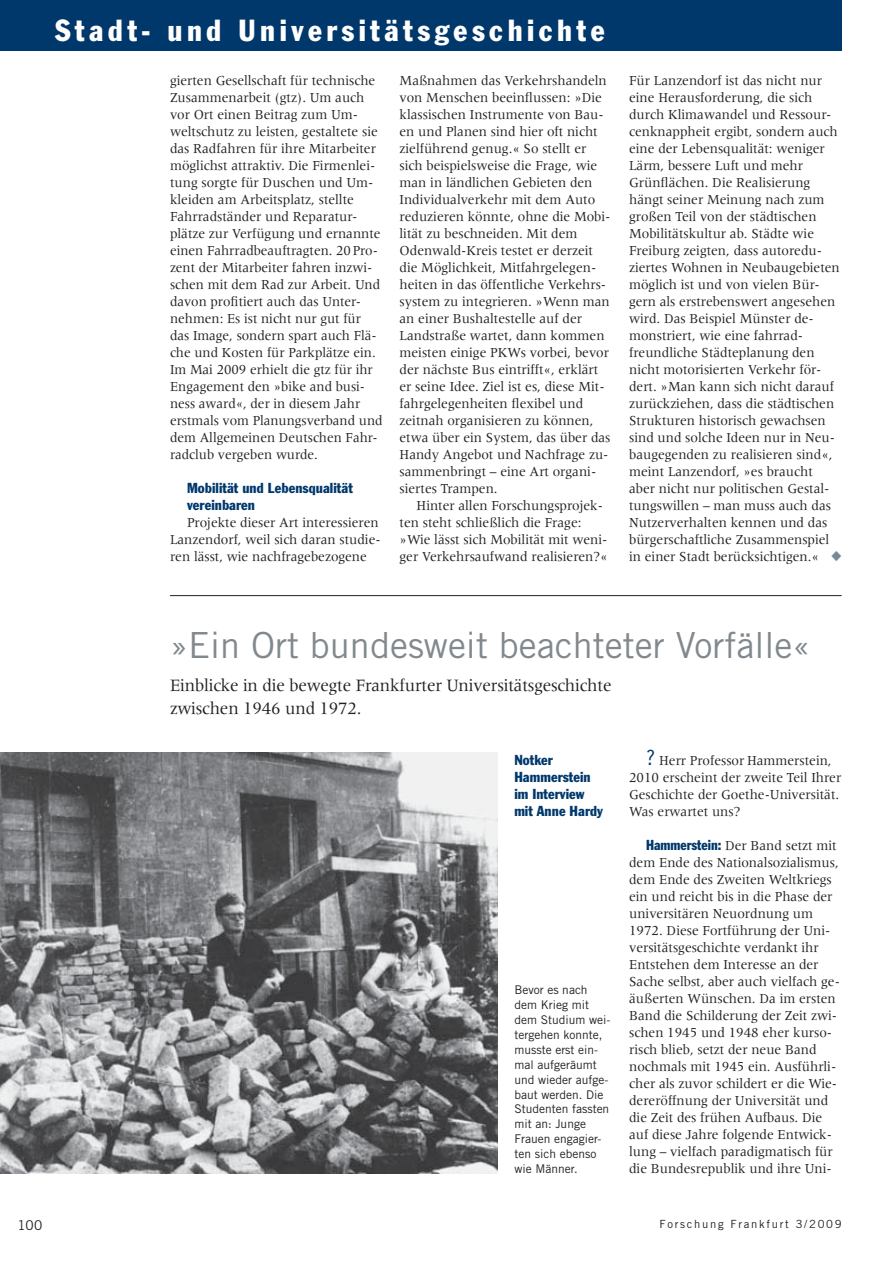
<style>
.page{position:relative;width:893px;height:1263px;background:#fff}
.page>*{position:absolute;margin:0;border:0;box-sizing:border-box;transform-origin:0 0}
.t1{font:36px "Trade Gothic";color:#81898e}
.t2{font:condensed 30px "Franklin Gothic";letter-spacing:.15em;color:#fff}
.t3{font:18px/24px "Meridien";letter-spacing:-.01em;color:#231f20;scale:.95 1}
.t4{font:14.25px/17px "Meridien";color:#231f20;scale:.95 1}
.t5{font:condensed 14.25px/17px "Franklin Gothic";letter-spacing:.005em;color:#00386c}
.t6{font:13.5px "Trade Gothic";color:#231f20}
.t7{font:12px/14.9px "Trade Gothic";color:#231f20}
.t8{font:11.25px "Trade Gothic";letter-spacing:.15em;color:#231f20}
.s1{font-family:"Trade Gothic";font-size:21px;color:#00386c}
.s2{font-family:"Franklin Gothic";font-stretch:condensed;color:#00386c}
</style>
<div class="page">
<img style="left:0;top:753px;width:497px;height:420px">
<div style="left:0;top:0;width:842px;height:51px;background:#00386c"></div>
<hr style="left:170px;top:595px;width:672px;height:1px;background:#231f20">
<h2 class="t2" style="left:55px;top:19px;width:551px">Stadt- und Universitätsgeschichte</h2>
<p class="t4" style="left:170px;top:73px;width:225px">gierten Gesellschaft für technische Zusammenarbeit (gtz). Um auch vor Ort einen Beitrag zum Um&shy;weltschutz zu leisten, gestaltete sie das Radfahren für ihre Mitarbeiter möglichst attraktiv. Die Firmenlei&shy;tung sorgte für Duschen und Um&shy;kleiden am Arbeitsplatz, stellte Fahrradständer und Reparatur&shy;plätze zur Verfügung und ernannte einen Fahrradbeauftragten. 20 Pro&shy;zent der Mitarbeiter fahren inzwi&shy;schen mit dem Rad zur Arbeit. Und davon profitiert auch das Unter&shy;nehmen: Es ist nicht nur gut für das Image, sondern spart auch Flä&shy;che und Kosten für Parkplätze ein.<br>Im Mai 2009 erhielt die gtz für ihr Engagement den »bike and busi&shy;ness award«, der in diesem Jahr erstmals vom Planungsverband und dem Allgemeinen Deutschen Fahr&shy;radclub vergeben wurde.</p>
<p class="t5" style="left:187px;top:481px;width:167px">Mobilität und Lebensqualität vereinbaren</p>
<p class="t4" style="left:170px;top:515px;width:223px;text-indent:17px">Projekte dieser Art interessieren<br>Lanzendorf, weil sich daran studie&shy;ren lässt, wie nachfragebezogene</p>
<p class="t4" style="left:400px;top:73px;width:224px">Maßnahmen das Verkehrshandeln von Menschen beeinflussen: »Die klassischen Instrumente von Bau&shy;en und Planen sind hier oft nicht zielführend genug.« So stellt er sich beispielsweise die Frage, wie man in ländlichen Gebieten den<br>Individualverkehr mit dem Auto reduzieren könnte, ohne die Mobi&shy;lität zu beschneiden. Mit dem<br>Odenwald-Kreis testet er derzeit die Möglichkeit, Mitfahrgelegen&shy;heiten in das öffentliche Verkehrs&shy;system zu integrieren. »Wenn man an einer Bushaltestelle auf der<br>Landstraße wartet, dann kommen meisten einige PKWs vorbei, bevor der nächste Bus eintrifft«, erklärt er seine Idee. Ziel ist es, diese Mit&shy;fahrgelegenheiten flexibel und zeitnah organisieren zu können, etwa über ein System, das über das<br>Handy Angebot und Nachfrage zu&shy;sammenbringt – eine Art organi&shy;siertes Trampen.</p>
<p class="t4" style="left:400px;top:498px;width:221px;text-indent:17px">Hinter allen Forschungsprojek&shy;ten steht schließlich die Frage: »Wie lässt sich Mobilität mit weni&shy;ger Verkehrsaufwand realisieren?«</p>
<p class="t4" style="left:629px;top:73px;width:223px">Für Lanzendorf ist das nicht nur eine Herausforderung, die sich durch Klimawandel und Ressour&shy;cenknappheit ergibt, sondern auch eine der Lebensqualität: weniger<br>Lärm, bessere Luft und mehr<br>Grünflächen. Die Realisierung hängt seiner Meinung nach zum großen Teil von der städtischen<br>Mobilitätskultur ab. Städte wie<br>Freiburg zeigten, dass autoredu&shy;ziertes Wohnen in Neubaugebieten möglich ist und von vielen Bür&shy;gern als erstrebenswert angesehen wird. Das Beispiel Münster de&shy;monstriert, wie eine fahrrad&shy;freundliche Städteplanung den nicht motorisierten Verkehr för&shy;dert. »Man kann sich nicht darauf zurückziehen, dass die städtischen<br>Strukturen historisch gewachsen sind und solche Ideen nur in Neu&shy;baugegenden zu realisieren sind«, meint Lanzendorf, »es braucht aber nicht nur politischen Gestal&shy;tungswillen – man muss auch das<br>Nutzerverhalten kennen und das bürgerschaftliche Zusammenspiel in einer Stadt berücksichtigen.«</p>
<h1 class="t1" style="left:170px;top:632px;width:642px">»Ein Ort bundesweit beachteter Vorfälle«</h1>
<p class="t3" style="left:170px;top:674px;width:466px">Einblicke in die bewegte Frankfurter Universitätsgeschichte zwischen 1946 und 1972.</p>
<p class="t5" style="left:514px;top:753px;width:90px">Notker<br>Hammerstein im Interview mit Anne Hardy</p>
<p class="t7" style="left:514px;top:984px;width:97px">Bevor es nach dem Krieg mit dem Studium wei&shy;tergehen konnte, musste erst ein&shy;mal aufgeräumt und wieder aufge&shy;baut werden. Die<br>Studenten fassten mit an: Junge<br>Frauen engagier&shy;ten sich ebenso wie Männer.</p>
<p class="t4" style="left:629px;top:753px;width:225px;text-indent:17px"><span class="s1">?</span> Herr Professor Hammerstein,<br>2010 erscheint der zweite Teil Ihrer<br>Geschichte der Goethe-Universität.<br>Was erwartet uns?</p>
<p class="t4" style="left:629px;top:838px;width:223px;text-indent:17px"><span class="s2">Hammerstein:</span> Der Band setzt mit dem Ende des Nationalsozialismus, dem Ende des Zweiten Weltkriegs ein und reicht bis in die Phase der universitären Neuordnung um 1972. Diese Fortführung der Uni&shy;versitätsgeschichte verdankt ihr Entstehen dem Interesse an der Sache selbst, aber auch vielfach ge&shy;äußerten Wünschen. Da im ersten Band die Schilderung der Zeit zwi&shy;schen 1945 und 1948 eher kurso&shy;risch blieb, setzt der neue Band nochmals mit 1945 ein. Ausführli&shy;cher als zuvor schildert er die Wie&shy;dereröffnung der Universität und die Zeit des frühen Aufbaus. Die auf diese Jahre folgende Entwick&shy;lung – vielfach paradigmatisch für die Bundesrepublik und ihre Uni-</p>
<p class="t6" style="left:17px;top:1220px;width:27px">100</p>
<p class="t8" style="left:659px;top:1220px;width:184px">Forschung Frankfurt 3/2009</p>
</div>
